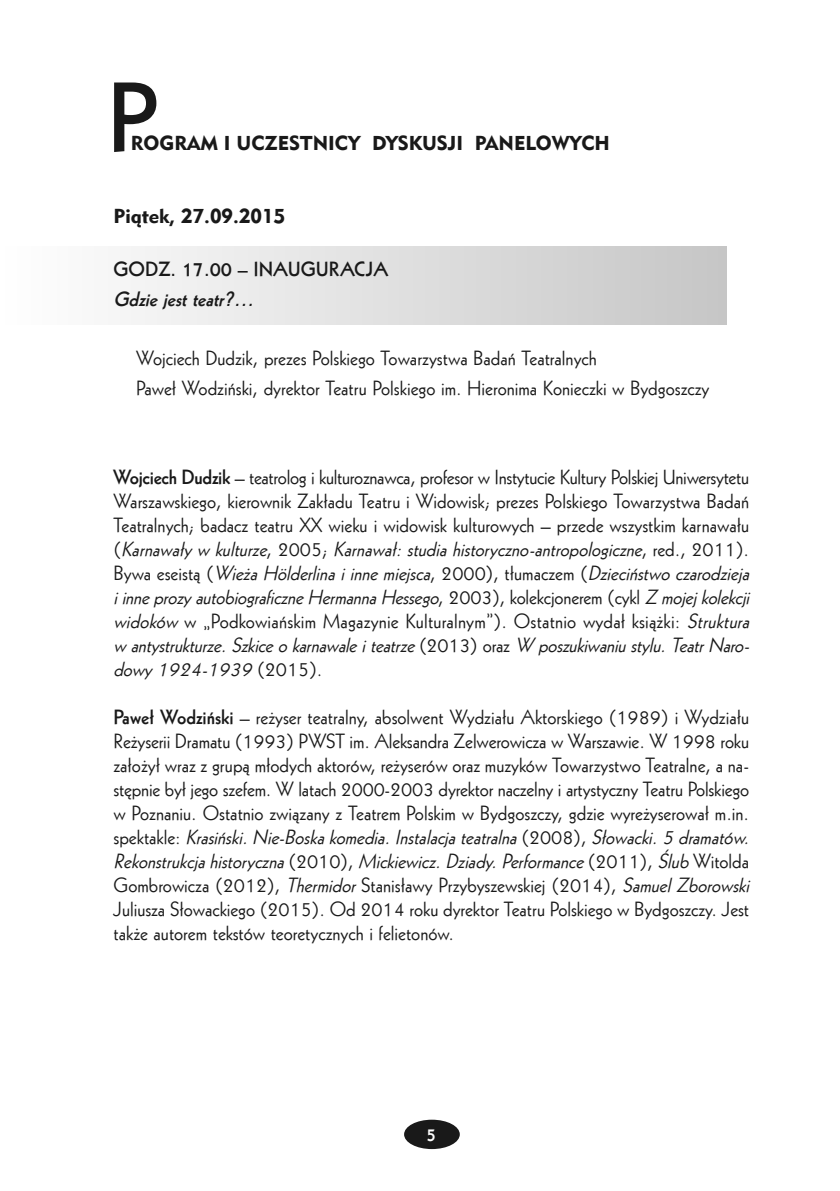
<style>
.page{position:relative;width:840px;height:1191px;background:#fff}
.page>*{position:absolute;margin:0;border:0;box-sizing:border-box;transform-origin:0 0}
.t1{font:700 96px "Geometric 231 EU";color:#191919}
.t2{font:20px/24px "Geometric 231 EU";color:#191919}
.t3{font:20px "Geometric 415 Blk EU";color:#191919}
.t4{font:700 20px "Geometric 231 EU";color:#191919}
.t5{font:italic 700 20px "Geometric 231 EU";color:#191919}
.t6{font:700 18px "Geometric 231 EU";color:#fff}
.s1{font-weight:700}
.s2{font-style:italic}
</style>
<div class="page">
<div style="left:404px;top:1119px;width:55px;height:30px;background:#191919;border-radius:50%"></div>
<h1 class="t1" style="left:107px;top:54px;width:54px">P</h1>
<p class="t3" style="left:131px;top:131px;width:480px">ROGRAM I UCZESTNICY DYSKUSJI PANELOWYCH</p>
<p class="t3" style="left:113px;top:203px;width:173px">Piątek, 27.09.2015</p>
<p class="t4" style="left:113px;top:256px;width:276px">GODZ. 17.00 – INAUGURACJA</p>
<p class="t5" style="left:113px;top:286px;width:146px">Gdzie jest teatr?…</p>
<p class="t2" style="left:136px;top:343px;width:574px;line-height:29.6px">Wojciech Dudzik, prezes Polskiego Towarzystwa Badań Teatralnych<br>Paweł Wodziński, dyrektor Teatru Polskiego im. Hieronima Konieczki w Bydgoszczy</p>
<p class="t2" style="left:113px;top:464px;width:642px"><span class="s1">Wojciech Dudzik</span> – teatrolog i kulturoznawca, profesor w Instytucie Kultury Polskiej Uniwersytetu Warszawskiego, kierownik Zakładu Teatru i Widowisk; prezes Polskiego Towarzystwa Badań Teatralnych; badacz teatru XX wieku i widowisk kulturowych – przede wszystkim karnawału ( <span class="s2">Karnawały w kulturze</span>, 2 0 0 5 ; <span class="s2">Karnawał: studia historyczno-antropologiczne</span>, r e d . , 2 0 1 1 ) .<br>B yw a e s e i s t ą (<span class="s2">Wieża Hölderlina i inne miejsca</span>, 2 0 0 0 ) , t ł u m a cz e m ( <span class="s2">Dzieciństwo czarodzieja i inne prozy autobiograficzne Hermanna Hessego</span>, 2 0 0 3 ) , ko l e k cj o n e r e m ( cy k l <span class="s2">Z mojej kolekcji widoków</span>w „Podkowiańskim Magazynie Kulturalnym”). Ostatnio wydał książki: <span class="s2">Struktura w antystrukturze. Szkice o karnawale i teatrze</span> ( 2 0 1 3 ) o r a z <span class="s2">W poszukiwaniu stylu. Teatr Naro&shy;dowy 1924-1939</span> (20 1 5) .</p>
<p class="t2" style="left:113px;top:704px;width:641px"><span class="s1">Paweł Wodziński</span> – reżyser teatralny, absolwent Wydziału Aktorskiego (1989) i Wydziału Reżyserii Dramatu (1993) PWST im. Aleksandra Zelwerowicza w Warszawie. W 1998 roku założył wraz z grupą młodych aktorów, reżyserów oraz muzyków Towarzystwo Teatralne, a na&shy;stępnie był jego szefem. W latach 2000-2003 dyrektor naczelny i artystyczny Teatru Polskiego w Poznaniu. Ostatnio związany z Teatrem Polskim w Bydgoszczy, gdzie wyreżyserował m.in. s p e k t a k l e : <span class="s2">Krasiński. Nie-Boska komedia. Instalacja teatralna</span> ( 2 0 0 8 ) , <span class="s2">Słowacki. 5 dramatów.<br>Rekonstrukcja historyczna</span> ( 2 0 1 0 ) , <span class="s2">Mickiewicz. Dziady. Performance</span> ( 2 0 1 1 ) , <span class="s2">Ślub</span> Wi t o l d a Gombrowicza (2012), <span class="s2">Thermidor</span>Stanisławy Przybyszewskiej (2014), <span class="s2">SamuelZborowski </span>Juliusza Słowackiego (2015). Od 2014 roku dyrektor Teatru Polskiego w Bydgoszczy. Jest także autorem tekstów teoretycznych i felietonów.</p>
<p class="t6" style="left:426px;top:1122px;width:12px">5</p>
</div>
